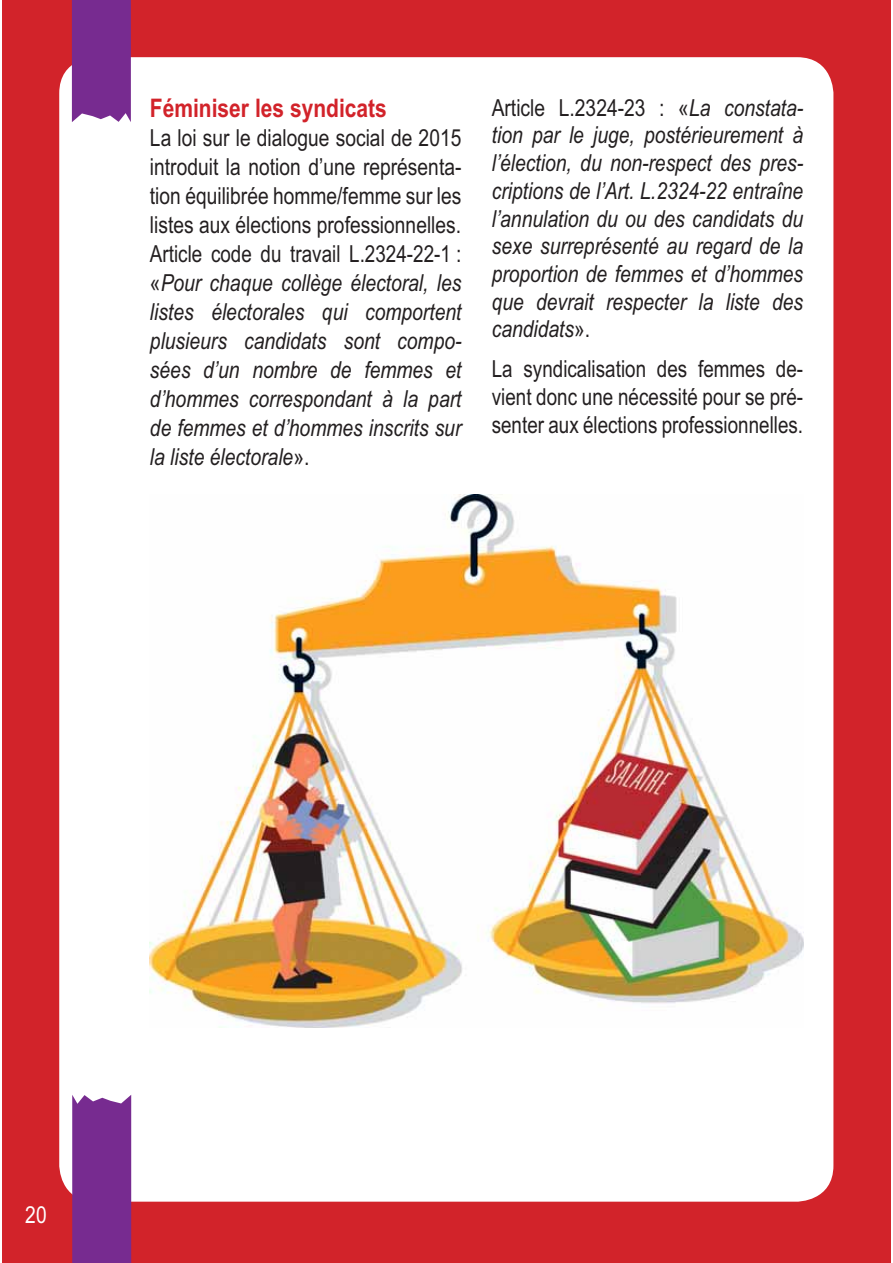
<style>
.page{position:relative;width:893px;height:1263px;background:#fff}
.page>*{position:absolute;margin:0;border:0;box-sizing:border-box;transform-origin:0 0}
.t1{font:700 25.65px "Arial Narrow";color:#d2232a}
.t2{font:italic 23.4px/29px "Arial Narrow";color:#231f20;text-align:justify}
.t3{font:23.4px/27.8px "Arial Narrow";color:#231f20;text-align:justify}
.t4{font:23.4px "Arial Narrow";color:#fff}
.s1{font-style:normal}
</style>
<div class="page">
<div style="left:2px;top:0;width:888px;height:1263px;background:linear-gradient(to right,#d2232a,#d2232a)"></div>
<div style="left:59px;top:57px;width:774px;height:1145px;background:#fff;border-radius:36px"></div>
<div style="left:72px;top:0;width:59px;height:122px;background:#772b90"></div>
<div style="left:72px;top:1095px;width:59px;height:168px;background:#772b90"></div>
<img style="left:149px;top:494px;width:654px;height:534px">
<p class="t1" style="left:150px;top:99px;width:238px">Féminiser les syndicats</p>
<p class="t2" style="left:150px;top:126px;width:313px"><span class="s1">La loi sur le dialogue social de 2015 introduit la notion d’une représenta&shy;tion équilibrée homme/femme sur les listes aux élections professionnelles.<br>Article code du travail L.2324-22-1 : «</span>Pour chaque collège électoral, les listes électorales qui comportent plusieurs candidats sont compo&shy;sées d’un nombre de femmes et d’hommes correspondant à la part de femmes et d’hommes inscrits sur la liste électorale<span class="s1">».</span></p>
<p class="t2" style="left:492px;top:96px;width:313px;line-height:27.8px"><span class="s1">Article L.2324-23 : «</span>La constata&shy;tion par le juge, postérieurement à l’élection, du non-respect des pres&shy;criptions de l’Art. L.2324-22 entraîne l’annulation du ou des candidats du sexe surreprésenté au regard de la proportion de femmes et d’hommes que devrait respecter la liste des candidats<span class="s1">».</span></p>
<p class="t3" style="left:492px;top:357px;width:313px">La syndicalisation des femmes de&shy;vient donc une nécessité pour se pré&shy;senter aux élections professionnelles.</p>
<p class="t4" style="left:25px;top:1206px;width:23px">20</p>
</div>
